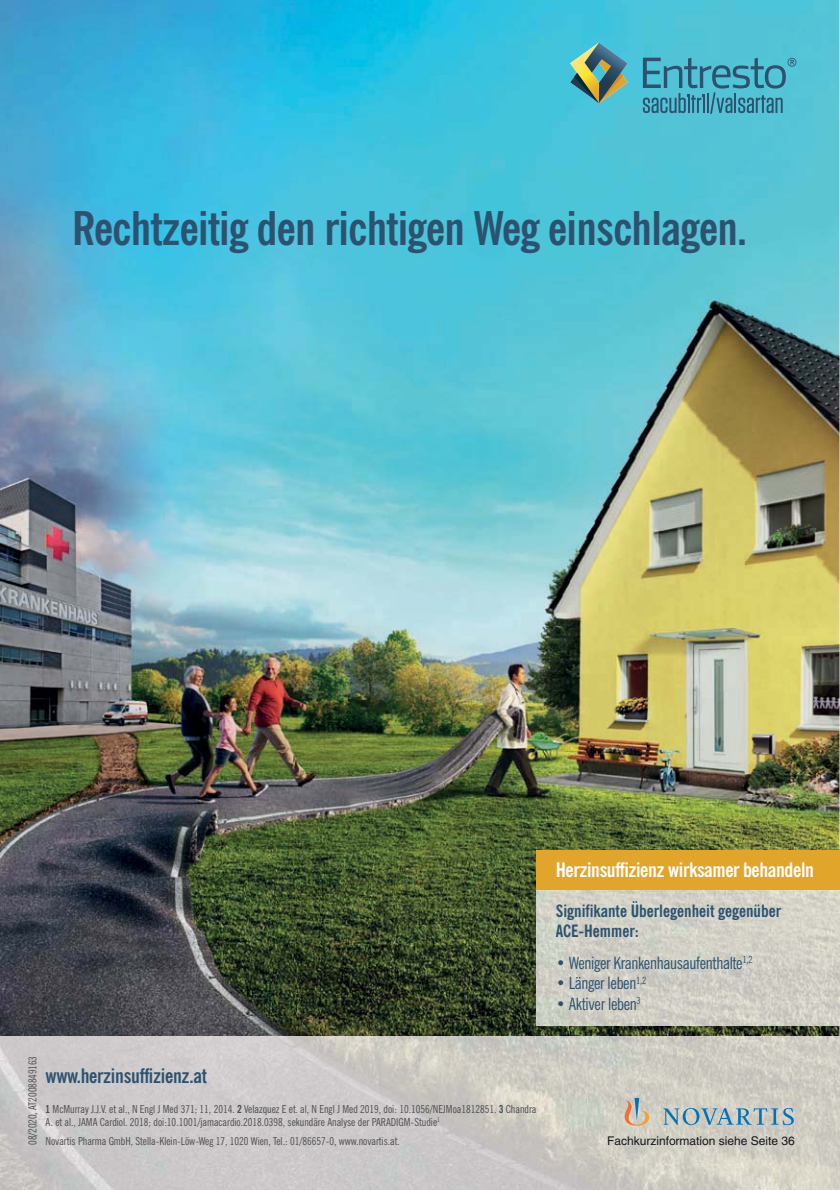
<style>
.page{position:relative;width:840px;height:1190px;background:#fff}
.page>*{position:absolute;margin:0;border:0;box-sizing:border-box;transform-origin:0 0}
.t1{font:46.4px "News Gothic BT Bold Condensed+T42";letter-spacing:-.015em;color:#2d5270}
.t2{font:20px "News Gothic BT Bold Condensed+T42";letter-spacing:-.02em;color:#fff}
.t3{font:20px "News Gothic BT Bold Condensed+T42";letter-spacing:-.015em;color:#2d5270}
.t4{font:condensed 17px "News Gothic BT";letter-spacing:-.02em;color:#2d5270}
.t5{font:17px/20.4px "News Gothic BT Bold Condensed+T42";color:#2d5270}
.t6{font:12px "Helvetica";color:#16171a}
.t7{font:condensed 11px/13.2px "News Gothic BT";color:#4c4c4e}
.s1{font-family:"News Gothic BT Bold Condensed+T42";font-stretch:normal}
</style>
<div class="page">
<img style="left:0;top:0;width:840px;height:1036px">
<svg style="left:643px;top:58px;width:153px;height:56px;background:#47a2b8"></svg>
<svg style="left:570px;top:43px;width:58px;height:61px;background:#689d8f"></svg>
<img style="left:0;top:1036px;width:587px;height:154px">
<img style="left:587px;top:1036px;width:253px;height:154px">
<svg style="left:625px;top:1098px;width:169px;height:28px;background:#b5bebc"></svg>
<img style="left:536px;top:890px;width:304px;height:136px">
<div style="left:536px;top:850px;width:304px;height:40px;background:#e2a52b"></div>
<h1 class="t1" style="left:72px;top:211px;width:677px">Rechtzeitig den richtigen Weg einschlagen.</h1>
<h2 class="t2" style="left:556px;top:862px;width:260px">Herzinsuffizienz wirksamer behandeln</h2>
<p class="t7" style="left:26px;top:1145px;width:91px;rotate:-90deg">08/2020, AT2008849163</p>
<h2 class="t3" style="left:45px;top:1068px;width:163px">www.herzinsuffizienz.at</h2>
<p class="t7" style="left:45px;top:1103px;width:492px"><span class="s1">1</span> McMurray J.J.V. et al., N Engl J Med 371; 11, 2014. <span class="s1">2</span> Velazquez E et. al, N Engl J Med 2019, doi: 10.1056/NEJMoa1812851. <span class="s1">3</span> Chandra<br>A. et al., JAMA Cardiol. 2018; doi:10.1001/jamacardio.2018.0398, sekundäre Analyse der PARADIGM-Studie<sup>1</sup></p>
<p class="t7" style="left:45px;top:1135px;width:356px">Novartis Pharma GmbH, Stella-Klein-Löw-Weg 17, 1020 Wien, Tel.: 01/86657-0, www.novartis.at.</p>
<h3 class="t5" style="left:556px;top:902px;width:227px">Signifikante Überlegenheit gegenüber<br>ACE-Hemmer:</h3>
<h3 class="t4" style="left:556px;top:955px;width:198px">• Weniger Krankenhausaufenthalte<sup>1,2</sup></h3>
<h3 class="t4" style="left:556px;top:975px;width:92px">• Länger leben<sup>1,2</sup></h3>
<h3 class="t4" style="left:556px;top:995px;width:87px">• Aktiver leben<sup>3</sup></h3>
<p class="t6" style="left:607px;top:1137px;width:189px">Fachkurzinformation siehe Seite 36</p>
</div>
